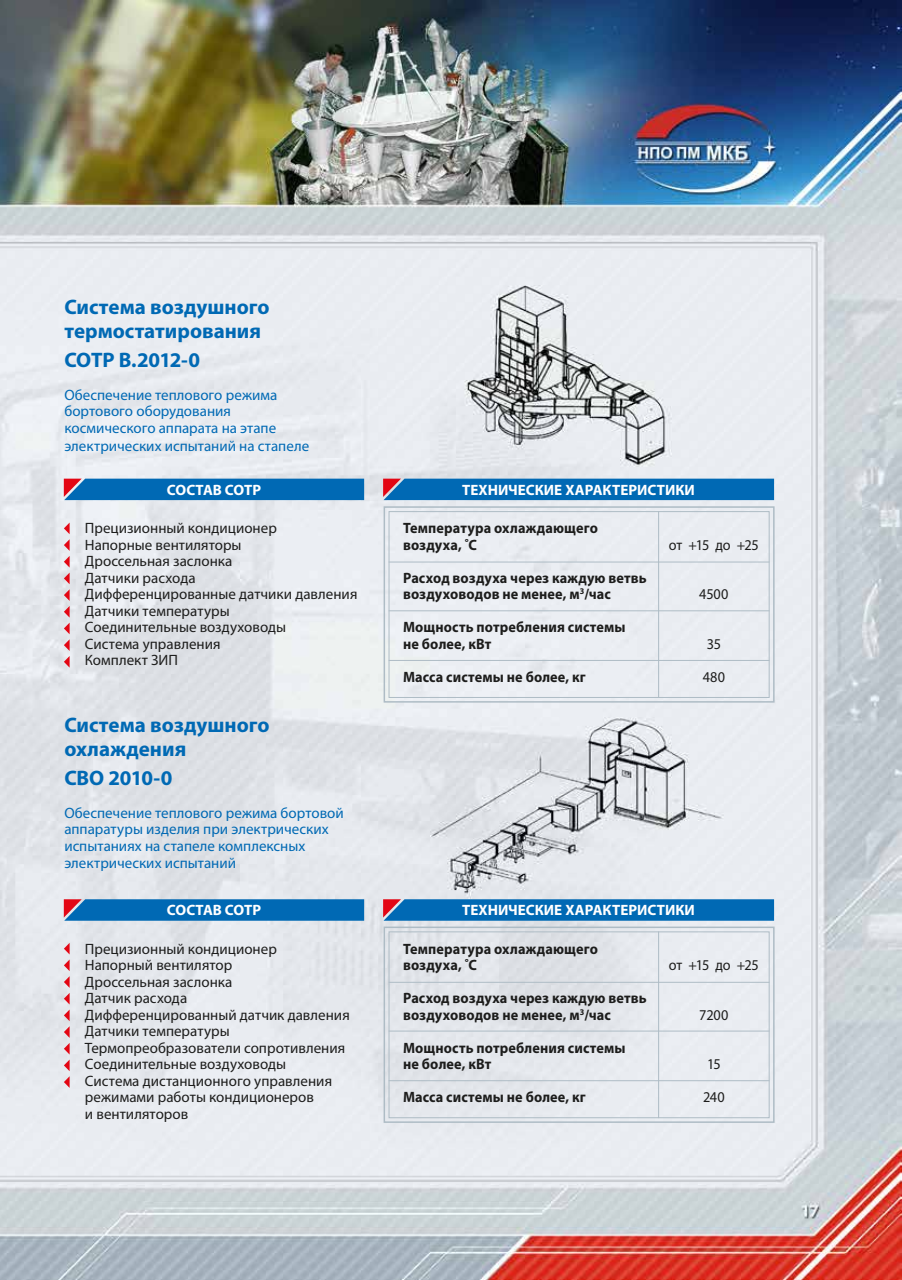
<style>
.page{position:relative;width:902px;height:1280px;background:#fff}
.page>*{position:absolute;margin:0;border:0;box-sizing:border-box;transform-origin:0 0}
.t1{font:700 21px/24px "Myriad Pro";color:#0069b4}
.t2{font:700 21px "Myriad Pro";letter-spacing:-.02em;color:#0069b4}
.t3{font:15px/16.5px "Myriad Pro";color:#1d1d1c}
.t4{font:700 15px/16.5px "Myriad Pro";letter-spacing:.01em;color:#1d1d1c;scale:.95 1}
.t5{font:15px/16.5px "Myriad Pro";color:#0069b4}
.t6{font:700 15px "Myriad Pro";color:#fff}
.t7{font:15px "Myriad Pro";color:#1d1d1c;scale:.95 1}
</style>
<div class="page">
<img style="left:0;top:0;width:901px;height:1280px">
<svg style="left:64px;top:899px;width:300px;height:22px;background:#0d6ab1"></svg>
<svg style="left:383px;top:899px;width:391px;height:22px;background:#0b6bb2"></svg>
<div style="left:64px;top:479px;width:300px;height:21px;background:#0069b4"></div>
<div style="left:383px;top:479px;width:391px;height:21px;background:#0069b4"></div>
<svg style="left:64px;top:522px;width:6px;height:146px"></svg>
<div style="left:388px;top:511px;width:381px;height:187px;border:1px solid #aebcc5"></div>
<hr style="left:658px;top:511px;width:1px;height:187px;background:#aebcc5">
<hr style="left:388px;top:610px;width:381px;height:1px;background:#aebcc5">
<hr style="left:388px;top:660px;width:381px;height:1px;background:#aebcc5">
<hr style="left:388px;top:562px;width:381px;height:1px;background:#aebcc5">
<div style="left:383px;top:506px;width:391px;height:197px;border:2px solid #aebcc5"></div>
<svg style="left:64px;top:943px;width:6px;height:145px"></svg>
<div style="left:388px;top:931px;width:381px;height:187px;border:1px solid #aebcc5"></div>
<hr style="left:658px;top:931px;width:1px;height:187px;background:#aebcc5">
<hr style="left:388px;top:1031px;width:381px;height:1px;background:#aebcc5">
<hr style="left:388px;top:1080px;width:381px;height:1px;background:#aebcc5">
<hr style="left:388px;top:982px;width:381px;height:1px;background:#aebcc5">
<div style="left:383px;top:926px;width:391px;height:197px;border:2px solid #aebcc5"></div>
<h1 class="t1" style="left:64px;top:294px;width:207px">Система воздушного термостатирования</h1>
<h1 class="t2" style="left:64px;top:346px;width:137px">СОТР В.2012-0</h1>
<p class="t5" style="left:64px;top:386px;width:214px">Обеспечение теплового режима бортового оборудования космического аппарата на этапе</p>
<p class="t5" style="left:64px;top:437px;width:246px">электрических испытаний на стапеле</p>
<p class="t6" style="left:167px;top:480px;width:96px">СОСТАВ СОТР</p>
<p class="t6" style="left:462px;top:480px;width:234px">ТЕХНИЧЕСКИЕ ХАРАКТЕРИСТИКИ</p>
<p class="t3" style="left:85px;top:520px;width:274px">Прецизионный кондиционер<br>Напорные вентиляторы<br>Дроссельная заслонка<br>Датчики расхода<br>Дифференцированные датчики давления<br>Датчики температуры<br>Соединительные воздуховоды<br>Система управления<br>Комплект ЗИП</p>
<p class="t4" style="left:403px;top:519px;width:207px">Температура охлаждающего воздуха, ˚С</p>
<p class="t4" style="left:403px;top:569px;width:258px">Расход воздуха через каждую ветвь воздуховодов не менее, м<sup>3</sup>/час</p>
<p class="t4" style="left:403px;top:618px;width:236px">Мощность потребления системы не более, кВт</p>
<p class="t7" style="left:668px;top:535px;width:96px">от +15 до +25</p>
<p class="t7" style="left:699px;top:585px;width:32px">4500</p>
<p class="t7" style="left:706px;top:634px;width:16px">35</p>
<h1 class="t1" style="left:64px;top:712px;width:207px">Система воздушного охлаждения</h1>
<h1 class="t1" style="left:64px;top:765px;width:110px">СВО 2010-0</h1>
<p class="t5" style="left:64px;top:804px;width:281px">Обеспечение теплового режима бортовой аппаратуры изделия при электрических испытаниях на стапеле комплексных электрических испытаний</p>
<p class="t4" style="left:403px;top:668px;width:194px">Масса системы не более, кг</p>
<p class="t7" style="left:702px;top:667px;width:25px">480</p>
<p class="t6" style="left:167px;top:900px;width:96px">СОСТАВ СОТР</p>
<p class="t6" style="left:462px;top:900px;width:234px">ТЕХНИЧЕСКИЕ ХАРАКТЕРИСТИКИ</p>
<p class="t3" style="left:85px;top:940px;width:266px">Прецизионный кондиционер<br>Напорный вентилятор<br>Дроссельная заслонка<br>Датчик расхода<br>Дифференцированный датчик давления<br>Датчики температуры<br>Термопреобразователи сопротивления<br>Соединительные воздуховоды<br>Система дистанционного управления режимами работы кондиционеров<br>и вентиляторов</p>
<p class="t4" style="left:403px;top:940px;width:207px">Температура охлаждающего воздуха, ˚С</p>
<p class="t7" style="left:668px;top:956px;width:96px">от +15 до +25</p>
<p class="t4" style="left:403px;top:989px;width:258px">Расход воздуха через каждую ветвь воздуховодов не менее, м<sup>3</sup>/час</p>
<p class="t7" style="left:699px;top:1005px;width:32px">7200</p>
<p class="t4" style="left:403px;top:1039px;width:236px">Мощность потребления системы не более, кВт</p>
<p class="t7" style="left:707px;top:1055px;width:16px">15</p>
<p class="t4" style="left:403px;top:1088px;width:194px">Масса системы не более, кг</p>
<p class="t7" style="left:703px;top:1088px;width:24px">240</p>
</div>
